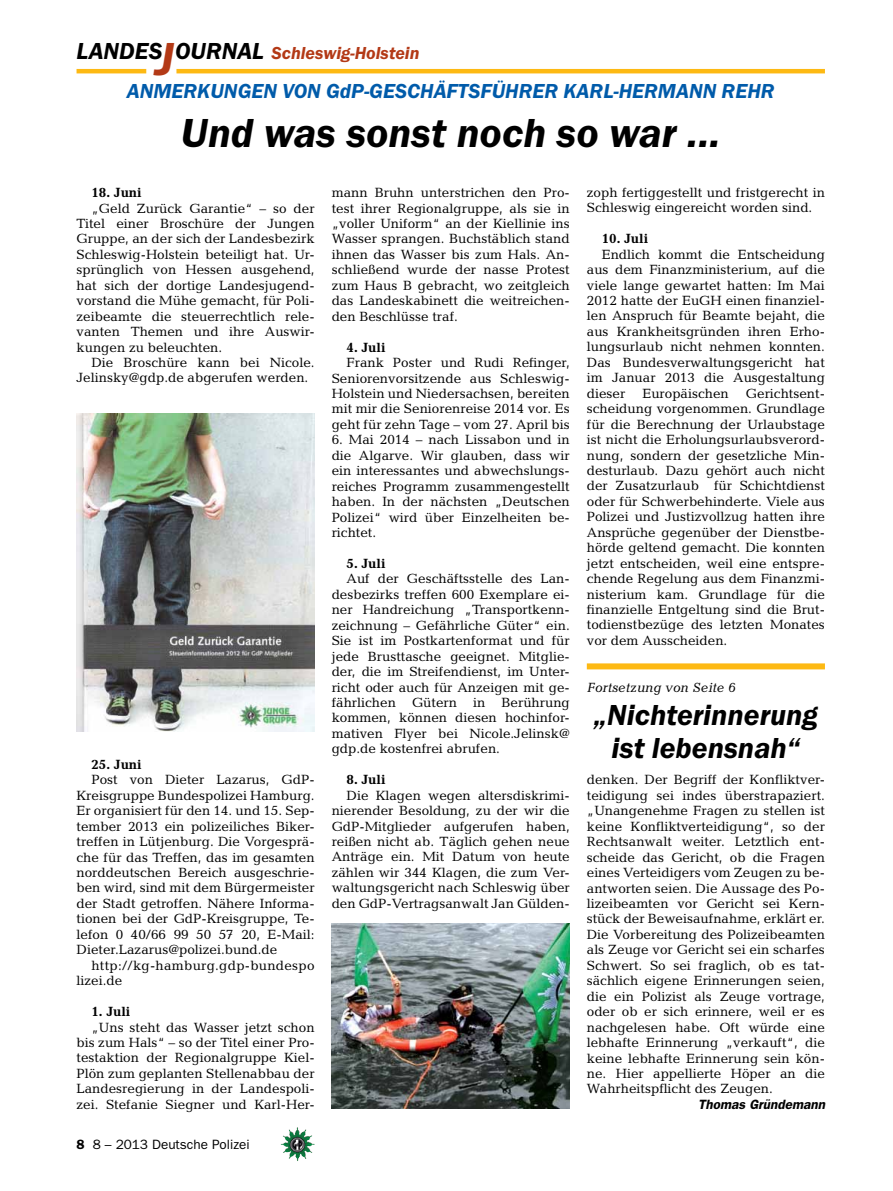
<style>
.page{position:relative;width:893px;height:1191px;background:#fff}
.page>*{position:absolute;margin:0;border:0;box-sizing:border-box;transform-origin:0 0}
.t1{font:italic 600 42px "Franklin Gothic Itc T";color:#000}
.t2{font:italic 600 30px/33px "Franklin Gothic Itc T";color:#000;text-align:center}
.t3{font:italic 600 21px "Franklin Gothic Itc T";color:#005baa}
.t4{font:italic 600 18px "Franklin Gothic Itc T";color:#b33916}
.t5{font:13.5px/15.5px "Candida";color:#000;text-align:justify}
.t6{font:700 13.5px "Candida";color:#000}
.t7{font:13.5px/15.5px "Candida";letter-spacing:.02em;color:#000}
.t8{font:13.5px "Franklin Gothic";color:#000}
.t9{font:italic 13.5px "Candida";color:#000}
.t10{font:italic 600 13.5px "Franklin Gothic";color:#000}
.s1{font-size:24px;color:#000}
.s2{font-size:48px}
.s3{font-weight:600}
</style>
<div class="page">
<hr style="left:77px;top:69px;width:69px;height:4px;background:#fdb913">
<hr style="left:176px;top:69px;width:649px;height:4px;background:#fdb913">
<img style="left:281px;top:1128px;width:16px;height:24px">
<img style="left:77px;top:413px;width:238px;height:318px">
<img style="left:332px;top:923px;width:238px;height:186px">
<div style="left:587px;top:663px;width:238px;height:6px;background:#fdb913"></div>
<h3 class="t4" style="left:77px;top:42px;width:344px"><span class="s1">LANDES</span><span class="s2">J</span><span class="s1">OURNAL</span> Schleswig-Holstein</h3>
<h3 class="t3" style="left:127px;top:79px;width:59px">Anmerkungen</h3>
<h3 class="t3" style="left:282px;top:79px;width:14px">von</h3>
<h3 class="t3" style="left:326px;top:79px;width:71px">GdP-Gesch</h3>
<h3 class="t3" style="left:434px;top:79px;width:26px">äftsf</h3>
<h3 class="t3" style="left:492px;top:79px;width:28px">ührer</h3>
<h3 class="t3" style="left:563px;top:79px;width:128px">Karl-Hermann</h3>
<h3 class="t3" style="left:722px;top:79px;width:28px">Rehr</h3>
<h1 class="t1" style="left:181px;top:109px;width:541px">Und was sonst noch so war ...</h1>
<p class="t6" style="left:91px;top:185px;width:52px">18. Juni</p>
<p class="t5" style="left:77px;top:200px;width:240px;text-indent:15px">„Geld Zurück Garantie“ – so der Titel einer Broschüre der Jungen Gruppe, an der sich der Landesbezirk Schleswig-Holstein beteiligt hat. Ur&shy;sprünglich von Hessen ausgehend, hat sich der dortige Landesjugend&shy;vorstand die Mühe gemacht, für Poli&shy;zeibeamte die steuerrechtlich rele&shy;vanten Themen und ihre Auswir&shy;kungen zu beleuchten.</p>
<p class="t5" style="left:77px;top:355px;width:240px;text-indent:15px">Die Broschüre kann bei Nicole.<br>Jelinsky@gdp.de abgerufen werden.</p>
<p class="t6" style="left:91px;top:756px;width:52px">25. Juni</p>
<p class="t5" style="left:77px;top:772px;width:240px;text-indent:15px">Post von Dieter Lazarus, GdP-Kreisgruppe Bundespolizei Hamburg.<br>Er organisiert für den 14. und 15. Sep&shy;tember 2013 ein polizeiliches Biker&shy;treffen in Lütjenburg. Die Vorgesprä&shy;che für das Treffen, das im gesamten norddeutschen Bereich ausgeschrie&shy;ben wird, sind mit dem Bürgermeister der Stadt getroffen. Nähere Informa&shy;tionen bei der GdP-Kreisgruppe, Te&shy;lefon 0 40/66 99 50 57 20, E-Mail:<br>Dieter.Lazarus@polizei.bund.de</p>
<p class="t7" style="left:77px;top:957px;width:239px;text-indent:15px">http://kg-hamburg.gdp-bundespo lizei.de</p>
<p class="t6" style="left:91px;top:1003px;width:41px">1. Juli</p>
<p class="t5" style="left:77px;top:1019px;width:240px;text-indent:15px">„Uns steht das Wasser jetzt schon bis zum Hals“ – so der Titel einer Pro&shy;testaktion der Regionalgruppe Kiel-Plön zum geplanten Stellenabbau der Landesregierung in der Landespoli&shy;zei. Stefanie Siegner und Karl-Her-</p>
<p class="t8" style="left:77px;top:1136px;width:175px"><span class="s3">8</span> 8 – 2013 Deutsche Polizei</p>
<p class="t5" style="left:332px;top:185px;width:240px">mann Bruhn unterstrichen den Pro&shy;test ihrer Regionalgruppe, als sie in „voller Uniform“ an der Kiellinie ins Wasser sprangen. Buchstäblich stand ihnen das Wasser bis zum Hals. An&shy;schließend wurde der nasse Protest zum Haus B gebracht, wo zeitgleich das Landeskabinett die weitreichen&shy;den Beschlüsse traf.</p>
<p class="t6" style="left:347px;top:339px;width:41px">4. Juli</p>
<p class="t5" style="left:332px;top:355px;width:240px;text-indent:15px">Frank Poster und Rudi Refinger, Seniorenvorsitzende aus Schleswig-Holstein und Niedersachsen, bereiten mit mir die Seniorenreise 2014 vor. Es geht für zehn Tage – vom 27. April bis</p>
<p class="t5" style="left:332px;top:432px;width:240px">6. Mai 2014 – nach Lissabon und in die Algarve. Wir glauben, dass wir ein interessantes und abwechslungs&shy;reiches Programm zusammengestellt haben. In der nächsten „Deutschen Polizei“ wird über Einzelheiten be&shy;richtet.</p>
<p class="t6" style="left:347px;top:555px;width:41px">5. Juli</p>
<p class="t5" style="left:332px;top:571px;width:240px;text-indent:15px">Auf der Geschäftsstelle des Lan&shy;desbezirks treffen 600 Exemplare ei&shy;ner Handreichung „Transportkenn&shy;zeichnung – Gefährliche Güter“ ein.<br>Sie ist im Postkartenformat und für jede Brusttasche geeignet. Mitglie&shy;der, die im Streifendienst, im Unter&shy;richt oder auch für Anzeigen mit ge&shy;fährlichen Gütern in Berührung kommen, können diesen hochinfor&shy;mativen Flyer bei Nicole.Jelinsk@ gdp.de kostenfrei abrufen.</p>
<p class="t6" style="left:347px;top:772px;width:41px">8. Juli</p>
<p class="t5" style="left:332px;top:787px;width:240px;text-indent:15px">Die Klagen wegen altersdiskrimi&shy;nierender Besoldung, zu der wir die GdP-Mitglieder aufgerufen haben, reißen nicht ab. Täglich gehen neue Anträge ein. Mit Datum von heute zählen wir 344 Klagen, die zum Ver&shy;waltungsgericht nach Schleswig über den GdP-Vertragsanwalt Jan Gülden-</p>
<p class="t5" style="left:587px;top:185px;width:240px">zoph fertiggestellt und fristgerecht in<br>Schleswig eingereicht worden sind.</p>
<p class="t6" style="left:602px;top:231px;width:48px">10. Juli</p>
<p class="t5" style="left:587px;top:246px;width:240px;text-indent:15px">Endlich kommt die Entscheidung aus dem Finanzministerium, auf die viele lange gewartet hatten: Im Mai 2012 hatte der EuGH einen finanziel&shy;len Anspruch für Beamte bejaht, die aus Krankheitsgründen ihren Erho&shy;lungsurlaub nicht nehmen konnten.<br>Das Bundesverwaltungsgericht hat im Januar 2013 die Ausgestaltung dieser</p>
<p class="t5" style="left:587px;top:385px;width:240px;text-indent:159px">Gerichtsent&shy;scheidung vorgenommen. Grundlage für die Berechnung der Urlaubstage ist nicht die Erholungsurlaubsverord&shy;nung, sondern der gesetzliche Min&shy;desturlaub. Dazu gehört auch nicht der Zusatzurlaub für Schichtdienst oder für Schwerbehinderte. Viele aus Polizei und Justizvollzug hatten ihre Ansprüche gegenüber der Dienstbe&shy;hörde geltend gemacht. Die konnten jetzt entscheiden, weil eine entspre&shy;chende Regelung aus dem Finanzmi&shy;nisterium kam. Grundlage für die finanzielle Entgeltung sind die Brut&shy;todienstbezüge des letzten Monates vor dem Ausscheiden.</p>
<p class="t9" style="left:587px;top:679px;width:150px">Fortsetzung von Seite 6</p>
<h2 class="t2" style="left:594px;top:698px;width:225px">„Nichterinnerung ist lebensnah“</h2>
<p class="t5" style="left:587px;top:772px;width:240px">denken. Der Begriff der Konfliktver&shy;teidigung sei indes überstrapaziert. „Unangenehme Fragen zu stellen ist keine Konfliktverteidigung“, so der Rechtsanwalt weiter. Letztlich ent&shy;scheide das Gericht, ob die Fragen eines Verteidigers vom Zeugen zu be&shy;antworten seien. Die Aussage des Po&shy;lizeibeamten vor Gericht sei Kern&shy;stück der Beweisaufnahme, erklärt er.<br>Die Vorbereitung des Polizeibeamten als Zeuge vor Gericht sei ein scharfes Schwert. So sei fraglich, ob es tat&shy;sächlich eigene Erinnerungen seien, die ein Polizist als Zeuge vortrage, oder ob er sich erinnere, weil er es nachgelesen habe. Oft würde eine lebhafte Erinnerung „verkauft“, die keine lebhafte Erinnerung sein kön&shy;ne. Hier appellierte Höper an die Wahrheitspflicht des Zeugen.</p>
<p class="t10" style="left:698px;top:1096px;width:128px">Thomas Gründemann</p>
<p class="t5" style="left:642px;top:385px;width:88px">Europäischen</p>
</div>
